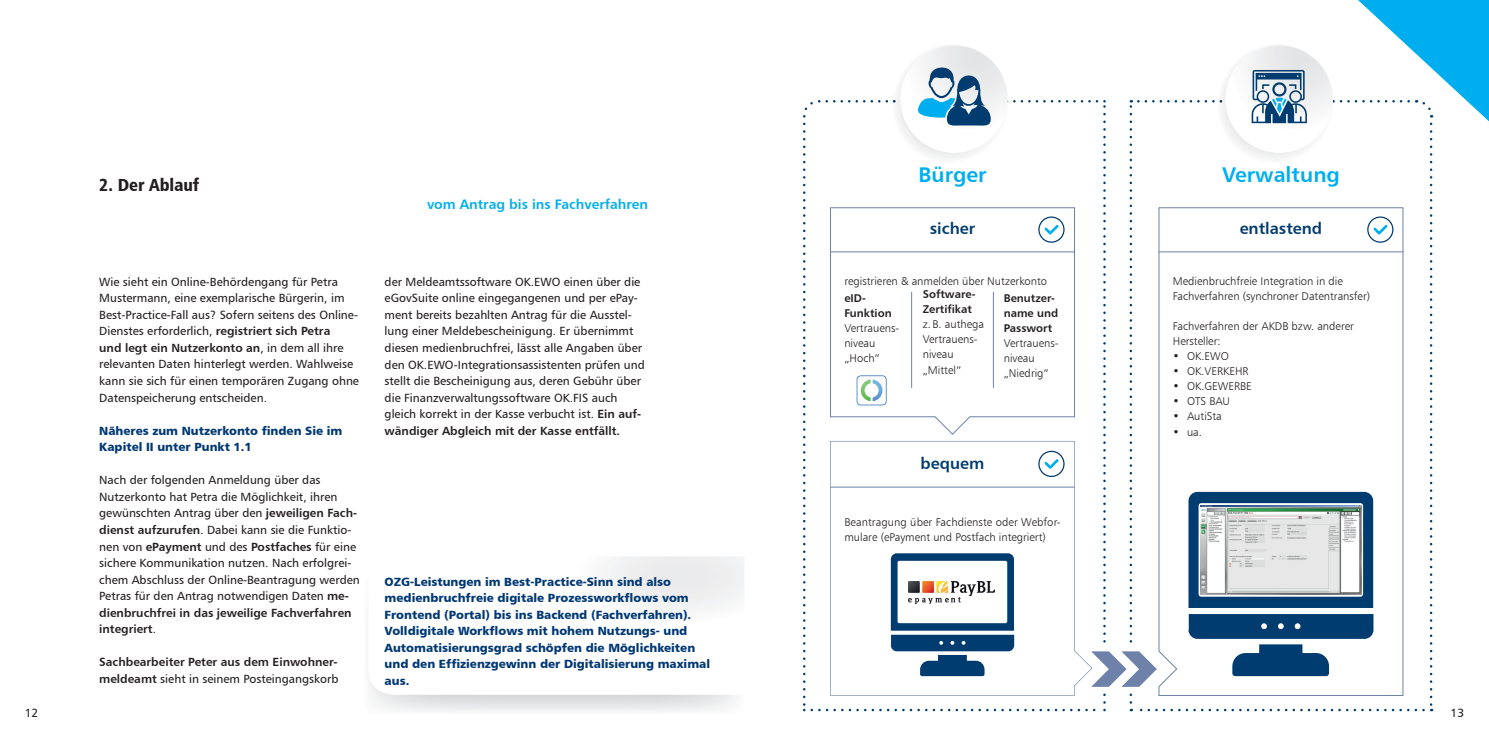
<style>
.page{position:relative;width:1489px;height:745px;background:#fff}
.page>*{position:absolute;margin:0;border:0;box-sizing:border-box;transform-origin:0 0}
.t1{font:21.25px "Humanist 777 BT Bold B";color:#00aeef}
.t2{font:17.5px "Humanist 777 BT Black Condensed B";color:#231f20}
.t3{font:16.25px "Humanist 777 BT Bold B";color:#003c6f}
.t4{font:13.75px "Humanist 777 BT Bold B";color:#00aeef}
.t5{font:11.88px/16.5px "Humanist 777 BT Roman B";color:#231f20}
.t6{font:11.88px/16.5px "Humanist 777 BT Black B";color:#013874}
.t7{font:11.88px/16.5px "Humanist 777 BT Bold B";color:#231f20}
.t8{font:11.25px/15px "Humanist 777 BT Light B";color:#231f20}
.t9{font:11.25px/15px "Humanist 777 BT Bold B";color:#231f20}
.s1{font-family:"Humanist 777 BT Bold B"}
.s2{font-family:"Humanist 777 BT Roman B"}
</style>
<div class="page">
<svg style="left:803px;top:0;width:685px;height:710px"></svg>
<h2 class="t2" style="left:99px;top:173px;width:101px">2. Der Ablauf</h2>
<p class="t4" style="left:427px;top:196px;width:222px">vom Antrag bis ins Fachverfahren</p>
<p class="t5" style="left:99px;top:273px;width:260px">Wie sieht ein Online-Behördengang für Petra Mustermann, eine exemplarische Bürgerin, im Best-Practice-Fall aus? Sofern seitens des Online-Dienstes erforderlich, <span class="s1">registriert sich Petra</span></p>
<p class="t7" style="left:99px;top:339px;width:246px">und legt ein Nutzerkonto an<span class="s2">, in dem all ihre</span></p>
<p class="t5" style="left:99px;top:355px;width:261px">relevanten Daten hinterlegt werden. Wahlweise kann sie sich für einen temporären Zugang ohne<br>Datenspeicherung entscheiden.</p>
<p class="t6" style="left:99px;top:421px;width:245px">Näheres zum Nutzerkonto finden Sie im<br>Kapitel II unter Punkt 1.1</p>
<p class="t5" style="left:99px;top:471px;width:262px">Nach der folgenden Anmeldung über das Nutzerkonto hat Petra die Möglichkeit, ihren gewünschten Antrag über den <span class="s1">jeweiligen Fach&shy;dienst aufzurufen</span>. Dabei kann sie die Funktio&shy;nen von <span class="s1">ePayment</span> und des <span class="s1">Postfaches</span> für eine sichere Kommunikation nutzen. Nach erfolgrei&shy;chem Abschluss der Online-Beantragung werden Petras für den Antrag notwendigen Daten <span class="s1">me-</span></p>
<p class="t7" style="left:99px;top:603px;width:254px">dienbruchfrei in das jeweilige Fachverfahren integriert<span class="s2">.</span></p>
<p class="t7" style="left:99px;top:653px;width:240px">Sachbearbeiter Peter aus dem Einwohner-</p>
<p class="t5" style="left:99px;top:669px;width:241px"><span class="s1">meldeamt</span> sieht in seinem Posteingangskorb</p>
<p class="t5" style="left:384px;top:273px;width:262px">der Meldeamtssoftware OK.EWO einen über die eGovSuite online eingegangenen und per ePay&shy;ment bereits bezahlten Antrag für die Ausstel&shy;lung einer Meldebescheinigung. Er übernimmt diesen medienbruchfrei, lässt alle Angaben über den OK.EWO-Integrationsassistenten prüfen und stellt die Bescheinigung aus, deren Gebühr über die Finanzverwaltungssoftware OK.FIS auch gleich korrekt in der Kasse verbucht ist. <span class="s1">Ein auf-</span></p>
<p class="t7" style="left:384px;top:422px;width:237px">wändiger Abgleich mit der Kasse entfällt.</p>
<p class="t6" style="left:384px;top:572px;width:327px">OZG-Leistungen im Best-Practice-Sinn sind also medienbruchfreie digitale Prozessworkflows vom Frontend (Portal) bis ins Backend (Fachverfahren).<br>Volldigitale Workflows mit hohem Nutzungs- und Automatisierungsgrad schöpfen die Möglichkeiten und den Effizienzgewinn der Digitalisierung maximal aus.</p>
<h1 class="t1" style="left:918px;top:161px;width:70px">Bürger</h1>
<h1 class="t1" style="left:1221px;top:161px;width:119px">Verwaltung</h1>
<h3 class="t3" style="left:929px;top:218px;width:47px">sicher</h3>
<p class="t8" style="left:844px;top:273px;width:204px">registrieren &amp; anmelden über Nutzerkonto</p>
<p class="t9" style="left:844px;top:290px;width:49px">eID-<br>Funktion</p>
<p class="t8" style="left:844px;top:320px;width:56px">Vertrauens&shy;niveau „Hoch“</p>
<p class="t9" style="left:922px;top:286px;width:54px">Software-<br>Zertifikat</p>
<p class="t8" style="left:922px;top:316px;width:63px">z. B. authega<br>Vertrauens&shy;niveau „Mittel“</p>
<p class="t9" style="left:1003px;top:290px;width:56px">Benutzer&shy;name und<br>Passwort</p>
<p class="t8" style="left:1003px;top:335px;width:56px">Vertrauens&shy;niveau „Niedrig“</p>
<h3 class="t3" style="left:920px;top:453px;width:65px">bequem</h3>
<p class="t8" style="left:844px;top:513px;width:218px">Beantragung über Fachdienste oder Webfor&shy;mulare (ePayment und Postfach integriert)</p>
<h3 class="t3" style="left:1239px;top:218px;width:84px">entlastend</h3>
<p class="t8" style="left:1172px;top:273px;width:199px">Medienbruchfreie Integration in die<br>Fachverfahren (synchroner Datentransfer)</p>
<p class="t8" style="left:1172px;top:318px;width:183px">Fachverfahren der AKDB bzw. anderer<br>Hersteller:</p>
<p class="t8" style="left:1172px;top:348px;width:57px">• OK.EWO</p>
<p class="t8" style="left:1172px;top:363px;width:77px">• OK.VERKEHR</p>
<p class="t8" style="left:1172px;top:378px;width:81px">• OK.GEWERBE</p>
<p class="t8" style="left:1172px;top:393px;width:59px">• OTS BAU</p>
<p class="t8" style="left:1172px;top:408px;width:51px">• AutiSta</p>
<p class="t8" style="left:1172px;top:423px;width:31px">• ua.</p>
<p class="t5" style="left:25px;top:704px;width:15px">12</p>
<p class="t5" style="left:1450px;top:704px;width:15px">13</p>
</div>
